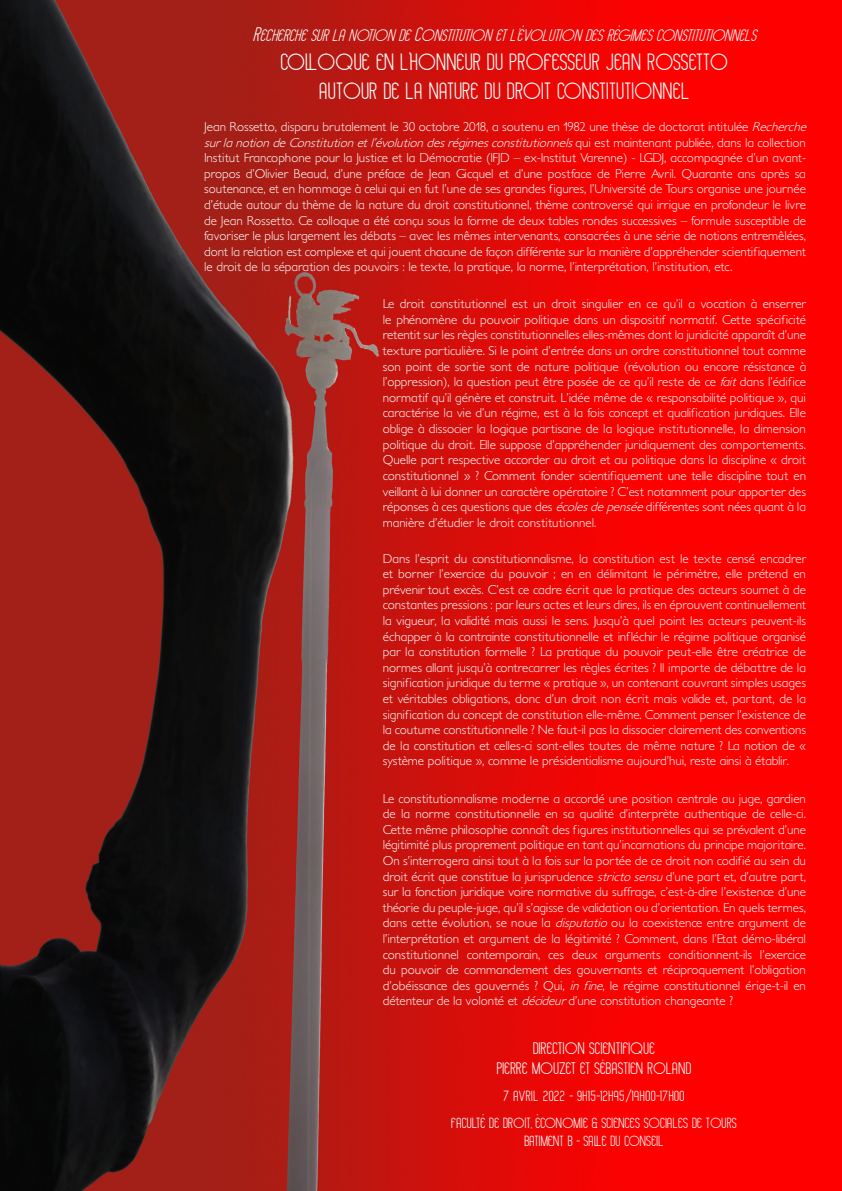
<style>
.page{position:relative;width:842px;height:1191px;background:#fff}
.page>*{position:absolute;margin:0;border:0;box-sizing:border-box;transform-origin:0 0}
.t1{font:24px "Hollenamaresans";color:#fff}
.t2{font:italic 17px "Hollenamaresans";color:#fff}
.t3{font:17px "Hollenamaresans";color:#fff}
.t4{font:15px "Hollenamaresans";color:#fff}
.t5{font:15px "Hollenamaresans";letter-spacing:.02em;color:#fff}
.t6{font:300 13px/15.6px "Petita";color:#fff;text-align:justify}
.s1{font-size:20px}
.s2{font-style:italic}
</style>
<div class="page">
<img style="left:0;top:0;width:842px;height:1191px">
<p class="t2" style="left:520px;top:25px;width:7px">'</p>
<p class="t2" style="left:616px;top:25px;width:7px">'</p>
<p class="t2" style="left:253px;top:28px;width:509px"><span class="s1">R</span>ECHERCHESURLANOTIONDE<span class="s1">C</span>ONSTITUTIONETL'EVOLUTIONDESREGIMESCONSTITUTIONNELS</p>
<p class="t1" style="left:281px;top:51px;width:449px">COLLOQUE EN L'HONNEUR DU PROFESSEUR JEAN ROSSETTO</p>
<p class="t1" style="left:320px;top:80px;width:372px">AUTOUR DE LA NATURE DU DROIT CONSTITUTIONNEL</p>
<p class="t6" style="left:204px;top:119px;width:608px;text-align:left">Jean Rossetto, disparu brutalement le 30 octobre 2018, a soutenu en 1982 une thèse de doctorat intitulée <span class="s2">Recherche surlanotiondeConstitution etl’évolutiondesrégimesconstitutionnels</span>q u i e s t m a i n t e n a n t p u b l i é e , d a n s l a c o l l e c t i o n Institut Francophone pour la Justice et la Démocratie (IFJD – ex-Institut Varenne) - LGDJ, accompagnée d’un avant&shy;propos d’Olivier Beaud, d’une préface de Jean Gicquel et d’une postface de Pierre Avril. Quarante ans après sa soutenance, et en hommage à celui qui en fut l’une de ses grandes figures, l’Université de Tours organise une journée d’étude autour du thème de la nature du droit constitutionnel, thème controversé qui irrigue en profondeur le livre de Jean Rossetto. Ce colloque a été conçu sous la forme de deux tables rondes successives – formule susceptible de favoriser le plus largement les débats – avec les mêmes intervenants, consacrées à une série de notions entremêlées, dont la relation est complexe et qui jouent chacune de façon différente sur la manière d’appréhender scientifiquement le droit de la séparation des pouvoirs : le texte, la pratique, la norme, l’interprétation, l’institution, etc.</p>
<p class="t6" style="left:383px;top:296px;width:425px">Le droit constitutionnel est un droit singulier en ce qu’il a vocation à enserrer le phénomène du pouvoir politique dans un dispositif normatif. Cette spécificité retentit sur les règles constitutionnelles elles-mêmes dont la juridicité apparaît d’une texture particulière. Si le point d’entrée dans un ordre constitutionnel tout comme son point de sortie sont de nature politique (révolution ou encore résistance à l’oppression), la question peut être posée de ce qu’il reste de ce <span class="s2">fait</span>dans l’édifice normatif qu’il génère et construit. L’idée même de « responsabilité politique », qui caractérise la vie d’un régime, est à la fois concept et qualification juridiques. Elle oblige à dissocier la logique partisane de la logique institutionnelle, la dimension politique du droit. Elle suppose d’appréhender juridiquement des comportements.<br>Quelle part respective accorder au droit et au politique dans la discipline « droit constitutionnel » ? Comment fonder scientifiquement une telle discipline tout en veillant à lui donner un caractère opératoire ? C’est notamment pour apporter des réponses à ces questions que des <span class="s2">écolesdepensée</span>différentes sont nées quant à la manière d’étudier le droit constitutionnel.</p>
<p class="t6" style="left:383px;top:551px;width:425px">Dans l’esprit du constitutionnalisme, la constitution est le texte censé encadrer et borner l’exercice du pouvoir ; en en délimitant le périmètre, elle prétend en prévenir tout excès. C’est ce cadre écrit que la pratique des acteurs soumet à de constantes pressions : par leurs actes et leurs dires, ils en éprouvent continuellement la vigueur, la validité mais aussi le sens. Jusqu’à quel point les acteurs peuvent-ils échapper à la contrainte constitutionnelle et infléchir le régime politique organisé par la constitution formelle ? La pratique du pouvoir peut-elle être créatrice de normes allant jusqu’à contrecarrer les règles écrites ? Il importe de débattre de la signification juridique du terme « pratique », un contenant couvrant simples usages et véritables obligations, donc d’un droit non écrit mais valide et, partant, de la signification du concept de constitution elle-même. Comment penser l’existence de la coutume constitutionnelle ? Ne faut-il pas la dissocier clairement des conventions de la constitution et celles-ci sont-elles toutes de même nature ? La notion de « système politique », comme le présidentialisme aujourd’hui, reste ainsi à établir.</p>
<p class="t6" style="left:383px;top:791px;width:425px">Le constitutionnalisme moderne a accordé une position centrale au juge, gardien de la norme constitutionnelle en sa qualité d’interprète authentique de celle-ci.<br>Cette même philosophie connaît des figures institutionnelles qui se prévalent d’une légitimité plus proprement politique en tant qu’incarnations du principe majoritaire.<br>On s’interrogera ainsi tout à la fois sur la portée de ce droit non codifié au sein du droit écrit que constitue la jurisprudence <span class="s2">strictosensu</span>d’une part et, d’autre part, sur la fonction juridique voire normative du suffrage, c’est-à-dire l’existence d’une théorie du peuple-juge, qu’il s’agisse de validation ou d’orientation. En quels termes, dans cette évolution, se noue la <span class="s2">disputatio</span>ou la coexistence entre argument de l’interprétation et argument de la légitimité ? Comment, dans l’Etat démo-libéral constitutionnel contemporain, ces deux arguments conditionnent-ils l’exercice du pouvoir de commandement des gouvernants et réciproquement l’obligation d’obéissance des gouvernés ? Qui, <span class="s2">infine</span>, le régime constitutionnel érige-t-il en détenteur de la volonté et <span class="s2">décideur</span>d’une constitution changeante ?</p>
<p class="t3" style="left:533px;top:1040px;width:124px">DIRECTION SCIENTIFIQUE</p>
<p class="t3" style="left:497px;top:1060px;width:196px">PIERRE MOUZET ET SEBASTIEN ROLAND</p>
<p class="t5" style="left:504px;top:1089px;width:183px">7 AVRIL 2022 - 9H15-12H45/14H00-17H00</p>
<p class="t4" style="left:452px;top:1116px;width:287px">FACULTE DE DROIT, ECONOMIE &amp; SCIENCES SOCIALES DE TOURS</p>
<p class="t4" style="left:525px;top:1134px;width:141px">BATIMENT B - SALLE DU CONSEIL</p>
<p class="t3" style="left:602px;top:1058px;width:2px">'</p>
<p class="t4" style="left:483px;top:1113px;width:2px">'</p>
<p class="t4" style="left:537px;top:1113px;width:2px">'</p>
</div>
